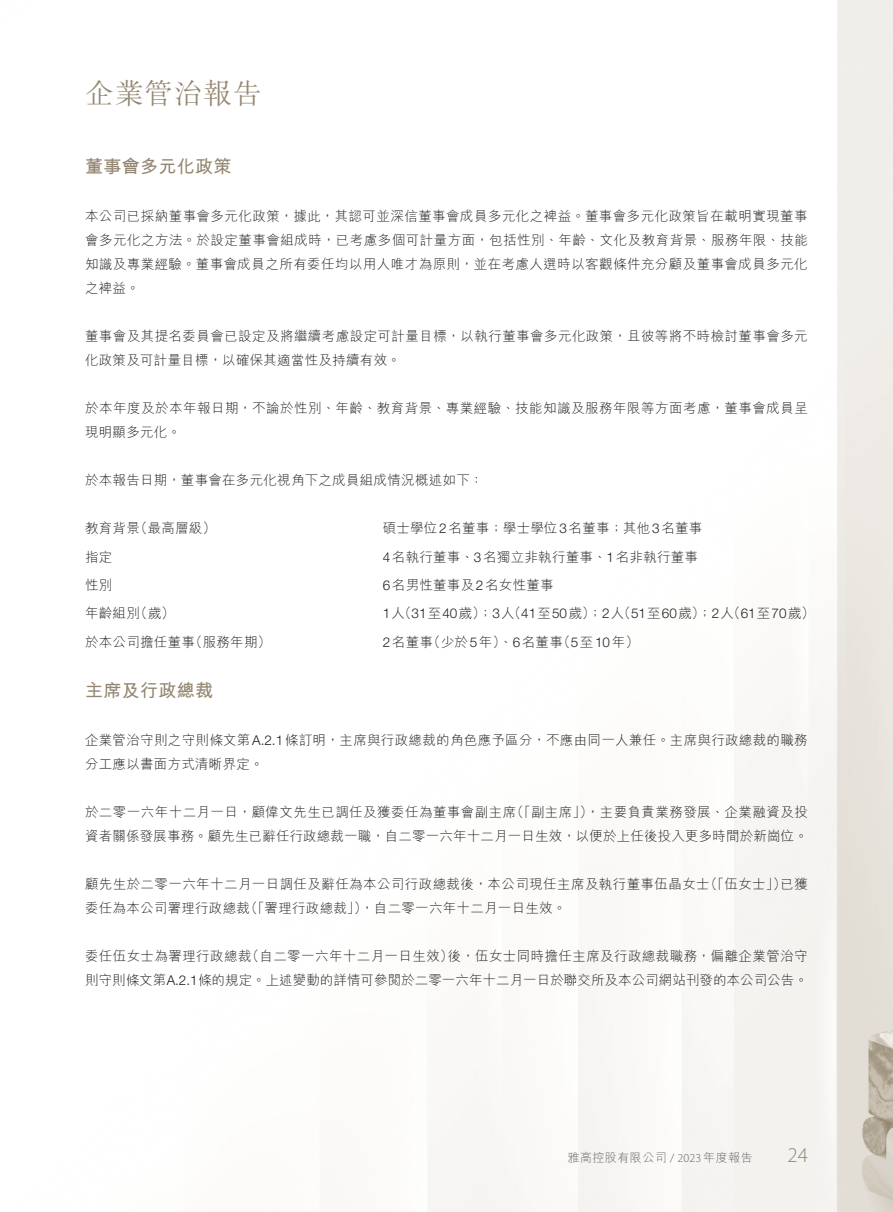
<style>
.page{position:relative;width:893px;height:1212px;background:#fff}
.page>*{position:absolute;margin:0;border:0;box-sizing:border-box;transform-origin:0 0}
.t1{font:300 28.5px "M Sung HK";letter-spacing:.04em;color:#938671}
.t2{font:300 21px "Myriad Pro";color:#938671}
._01_H1{font:700 18px "M Hei HK";letter-spacing:.02em;color:#938671}
._00_txt{font:300 13.5px/24px "M Hei HK";letter-spacing:.03em;color:#231f20}
._50_Table_txt{font:300 13.5px "M Hei HK";letter-spacing:.02em;color:#231f20}
._00_txt-2{font:300 13.5px/24px "M Hei HK";letter-spacing:.01em;color:#231f20}
._00_txt-3{font:300 13.5px/24px "M Hei HK";letter-spacing:.005em;color:#231f20}
.t3{font:300 12px "M Hei HK";letter-spacing:.04em;color:#636366}
.s1{font-family:"Helvetica Neue LT Std"}
.s2{font-family:"Myriad Pro"}
</style>
<div class="page">
<img style="left:428px;top:0;width:465px;height:1212px">
<h1 class="t1" style="left:85px;top:73px;width:178px">企業管治報告</h1>
<p class="_01_H1" style="left:85px;top:154px;width:148px">董事會多元化政策</p>
<p class="_00_txt" style="left:85px;top:204px;width:724px;text-align:justify">本公司已採納董事會多元化政策，據此，其認可並深信董事會成員多元化之裨益。董事會多元化政策旨在載明實現董事會多元化之方法。於設定董事會組成時，已考慮多個可計量方面，包括性別、年齡、文化及教育背景、服務年限、技能知識及專業經驗。董事會成員之所有委任均以用人唯才為原則，並在考慮人選時以客觀條件充分顧及董事會成員多元化之裨益。</p>
<p class="_00_txt" style="left:85px;top:324px;width:724px">董事會及其提名委員會已設定及將繼續考慮設定可計量目標，以執行董事會多元化政策，且彼等將不時檢討董事會多元化政策及可計量目標，以確保其適當性及持續有效。</p>
<p class="_00_txt" style="left:85px;top:396px;width:724px">於本年度及於本年報日期，不論於性別、年齡、教育背景、專業經驗、技能知識及服務年限等方面考慮，董事會成員呈現明顯多元化。</p>
<p class="_00_txt" style="left:85px;top:468px;width:400px">於本報告日期，董事會在多元化視角下之成員組成情況概述如下：</p>
<p class="_50_Table_txt" style="left:383px;top:522px;width:321px">碩士學位<span class="s1">2</span>名董事；學士學位<span class="s1">3</span>名董事；其他<span class="s1">3</span>名董事</p>
<p class="_50_Table_txt" style="left:85px;top:522px;width:56px">教育背景</p>
<p class="_50_Table_txt" style="left:134px;top:522px;width:83px">（最高層級）</p>
<p class="_50_Table_txt" style="left:85px;top:550px;width:29px">指定</p>
<p class="_50_Table_txt" style="left:383px;top:550px;width:317px"><span class="s1">4</span>名執行董事、<span class="s1">3</span>名獨立非執行董事、<span class="s1">1</span>名非執行董事</p>
<p class="_50_Table_txt" style="left:85px;top:578px;width:29px">性別</p>
<p class="_50_Table_txt" style="left:383px;top:578px;width:173px"><span class="s1">6</span>名男性董事及<span class="s1">2</span>名女性董事</p>
<p class="_50_Table_txt" style="left:134px;top:606px;width:42px">（歲）</p>
<p class="_50_Table_txt" style="left:85px;top:606px;width:56px">年齡組別</p>
<p class="_50_Table_txt" style="left:383px;top:606px;width:433px"><span class="s1">1</span> （人 <span class="s1">31</span>至<span class="s1">40</span>歲）；<span class="s1">3</span> （人 <span class="s1">41</span>至<span class="s1">50</span>歲）；<span class="s1">2</span> （人 <span class="s1">51</span>至<span class="s1">60</span>歲）；<span class="s1">2</span> （人 <span class="s1">61</span>至<span class="s1">70</span>歲(</p>
<p class="_50_Table_txt" style="left:189px;top:635px;width:83px">（服務年期）</p>
<p class="_50_Table_txt" style="left:427px;top:635px;width:137px">（少於<span class="s1">5</span>年）、<span class="s1">6</span>名董事</p>
<p class="_50_Table_txt" style="left:557px;top:635px;width:83px">（<span class="s1">5</span>至<span class="s1">10</span>年(</p>
<p class="_50_Table_txt" style="left:85px;top:635px;width:111px">於本公司擔任董事</p>
<p class="_01_H1" style="left:85px;top:677px;width:130px">主席及行政總裁</p>
<p class="_00_txt" style="left:85px;top:728px;width:724px">企業管治守則之守則條文第<span class="s1">A.2.1</span>條訂明，主席與行政總裁的角色應予區分，不應由同一人兼任。主席與行政總裁的職務分工應以書面方式清晰界定。</p>
<p class="_00_txt" style="left:586px;top:800px;width:223px">，主要負責業務發展、企業融資及投</p>
<p class="_50_Table_txt" style="left:383px;top:635px;width:52px"><span class="s1">2</span>名董事</p>
<p class="_00_txt" style="left:511px;top:800px;width:84px">（「副主席」）</p>
<p class="_00_txt-2" style="left:85px;top:800px;width:724px">於二零一六年十二月一日，顧偉文先生已調任及獲委任為董事會副主席<br>資者關係發展事務。顧先生已辭任行政總裁一職，自二零一六年十二月一日生效，以便於上任後投入更多時間於新崗位。</p>
<p class="_00_txt" style="left:781px;top:872px;width:29px">已獲</p>
<p class="_00_txt" style="left:704px;top:872px;width:84px">（「伍女士」）</p>
<p class="_00_txt" style="left:360px;top:872px;width:351px;text-indent:-275px">顧先生於二零一六年十二月一日調任及辭任為本公司行政總裁後，本公司現任主席及執行董事伍晶女士，自二零一六年十二月一日生效。</p>
<p class="_00_txt" style="left:244px;top:896px;width:124px">（「署理行政總裁」）</p>
<p class="_00_txt" style="left:85px;top:896px;width:166px">委任為本公司署理行政總裁</p>
<p class="_00_txt" style="left:246px;top:944px;width:563px">（自二零一六年十二月一日生效 後），伍女士同時擔任主席及行政總裁職務，偏離企業管治守</p>
<p class="_00_txt-3" style="left:85px;top:944px;width:724px">委任伍女士為署理行政總裁<br>則守則條文第<span class="s1">A.2.1</span>條的規定。上述變動的詳情可參閱於二零一六年十二月一日於聯交所及本公司網站刊發的本公司公告。</p>
<p class="t3" style="left:567px;top:1151px;width:187px">雅高控股有限公司 <span class="s2">/ 2023</span>年度報告</p>
<h2 class="t2" style="left:787px;top:1142px;width:22px">24</h2>
</div>
